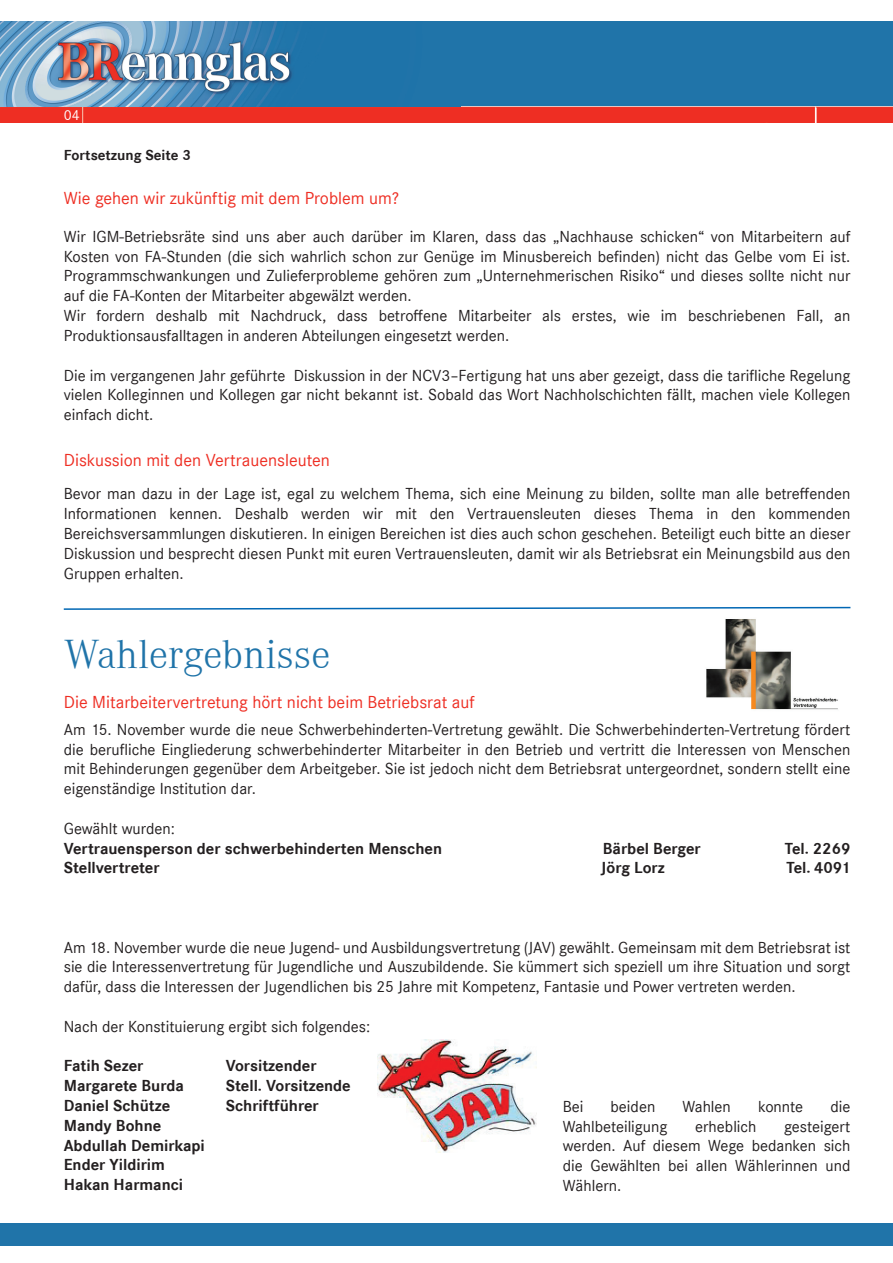
<style>
.page{position:relative;width:893px;height:1263px;background:#fff}
.page>*{position:absolute;margin:0;border:0;box-sizing:border-box;transform-origin:0 0}
.t1{font:300 42px "Corporate A";color:#2074a9}
.t2{font:18px "Corporate S";color:#ee2e23}
.t3{font:16.5px/19.8px "Corporate S";color:#231f20;text-align:justify}
.t4{font:700 16.5px/19.8px "Corporate S";color:#231f20}
.t5{font:700 15px "Corporate S";color:#231f20}
.t6{font:15px "Corporate S";color:#fff}
</style>
<div class="page">
<div style="left:0;top:1224px;width:893px;height:21px;background:#2074a9"></div>
<img style="left:0;top:21px;width:893px;height:102px">
<img style="left:0;top:21px;width:460px;height:85px">
<svg style="left:815px;top:107px;width:2px;height:16px"></svg>
<img style="left:377px;top:1039px;width:160px;height:113px">
<svg style="left:63px;top:606px;width:788px;height:104px"></svg>
<p class="t6" style="left:64px;top:107px;width:17px">04</p>
<p class="t5" style="left:64px;top:146px;width:129px">Fortsetzung Seite 3</p>
<p class="t2" style="left:64px;top:188px;width:337px">Wie gehen wir zukünftig mit dem Problem um?</p>
<p class="t3" style="left:64px;top:227px;width:788px;text-align:left">Wir IGM-Betriebsräte sind uns aber auch darüber im Klaren, dass das „Nachhause schicken“ von Mitarbeitern auf Kosten von FA-Stunden (die sich wahrlich schon zur Genüge im Minusbereich befinden) nicht das Gelbe vom Ei ist.<br>Programmschwankungen und Zulieferprobleme gehören zum „Unternehmerischen Risiko“ und dieses sollte nicht nur auf die FA-Konten der Mitarbeiter abgewälzt werden.<br>Wir fordern deshalb mit Nachdruck, dass betroffene Mitarbeiter als erstes, wie im beschriebenen Fall, an Produktionsausfalltagen in anderen Abteilungen eingesetzt werden.</p>
<p class="t3" style="left:64px;top:365px;width:788px">Die im vergangenen Jahr geführte Diskussion in der NCV3–Fertigung hat uns aber gezeigt, dass die tarifliche Regelung vielen Kolleginnen und Kollegen gar nicht bekannt ist. Sobald das Wort Nachholschichten fällt, machen viele Kollegen einfach dicht.</p>
<p class="t2" style="left:64px;top:450px;width:268px">Diskussion mit den Vertrauensleuten</p>
<p class="t3" style="left:64px;top:484px;width:788px">Bevor man dazu in der Lage ist, egal zu welchem Thema, sich eine Meinung zu bilden, sollte man alle betreffenden Informationen kennen. Deshalb werden wir mit den Vertrauensleuten dieses Thema in den kommenden Bereichsversammlungen diskutieren. In einigen Bereichen ist dies auch schon geschehen. Beteiligt euch bitte an dieser Diskussion und besprecht diesen Punkt mit euren Vertrauensleuten, damit wir als Betriebsrat ein Meinungsbild aus den Gruppen erhalten.</p>
<h1 class="t1" style="left:64px;top:631px;width:268px">Wahlergebnisse</h1>
<p class="t2" style="left:64px;top:692px;width:412px">Die Mitarbeitervertretung hört nicht beim Betriebsrat auf</p>
<p class="t3" style="left:64px;top:719px;width:788px">Am 15. November wurde die neue Schwerbehinderten-Vertretung gewählt. Die Schwerbehinderten-Vertretung fördert die berufliche Eingliederung schwerbehinderter Mitarbeiter in den Betrieb und vertritt die Interessen von Menschen mit Behinderungen gegenüber dem Arbeitgeber. Sie ist jedoch nicht dem Betriebsrat untergeordnet, sondern stellt eine eigenständige Institution dar.</p>
<p class="t3" style="left:64px;top:818px;width:113px">Gewählt wurden:</p>
<p class="t4" style="left:64px;top:839px;width:380px">Vertrauensperson der schwerbehinderten Menschen</p>
<p class="t4" style="left:603px;top:839px;width:99px">Bärbel Berger</p>
<p class="t4" style="left:785px;top:839px;width:67px">Tel. 2269</p>
<p class="t4" style="left:64px;top:858px;width:97px">Stellvertreter</p>
<p class="t4" style="left:601px;top:858px;width:65px">Jörg Lorz</p>
<p class="t4" style="left:786px;top:858px;width:66px">Tel. 4091</p>
<p class="t3" style="left:64px;top:937px;width:788px">Am 18. November wurde die neue Jugend- und Ausbildungsvertretung (JAV) gewählt. Gemeinsam mit dem Betriebsrat ist sie die Interessenvertretung für Jugendliche und Auszubildende. Sie kümmert sich speziell um ihre Situation und sorgt dafür, dass die Interessen der Jugendlichen bis 25 Jahre mit Kompetenz, Fantasie und Power vertreten werden.</p>
<p class="t3" style="left:64px;top:1016px;width:308px">Nach der Konstituierung ergibt sich folgendes:</p>
<p class="t4" style="left:64px;top:1056px;width:81px">Fatih Sezer</p>
<p class="t4" style="left:226px;top:1056px;width:92px">Vorsitzender</p>
<p class="t4" style="left:64px;top:1076px;width:122px">Margarete Burda</p>
<p class="t4" style="left:226px;top:1076px;width:126px">Stell. Vorsitzende</p>
<p class="t4" style="left:64px;top:1096px;width:108px">Daniel Schütze</p>
<p class="t4" style="left:226px;top:1096px;width:95px">Schriftführer</p>
<p class="t4" style="left:64px;top:1116px;width:143px">Mandy Bohne<br>Abdullah Demirkapi<br>Ender Yildirim<br>Hakan Harmanci</p>
<p class="t3" style="left:563px;top:1096px;width:22px">Bei</p>
<p class="t3" style="left:611px;top:1096px;width:46px">beiden</p>
<p class="t3" style="left:682px;top:1096px;width:50px">Wahlen</p>
<p class="t3" style="left:758px;top:1096px;width:47px">konnte</p>
<p class="t3" style="left:830px;top:1096px;width:22px">die</p>
<p class="t3" style="left:563px;top:1116px;width:106px">Wahlbeteiligung</p>
<p class="t3" style="left:695px;top:1116px;width:63px">erheblich</p>
<p class="t3" style="left:563px;top:1116px;width:289px;text-indent:222px">gesteigert werden. Auf diesem Wege bedanken sich die Gewählten bei allen Wählerinnen und Wählern.</p>
</div>
